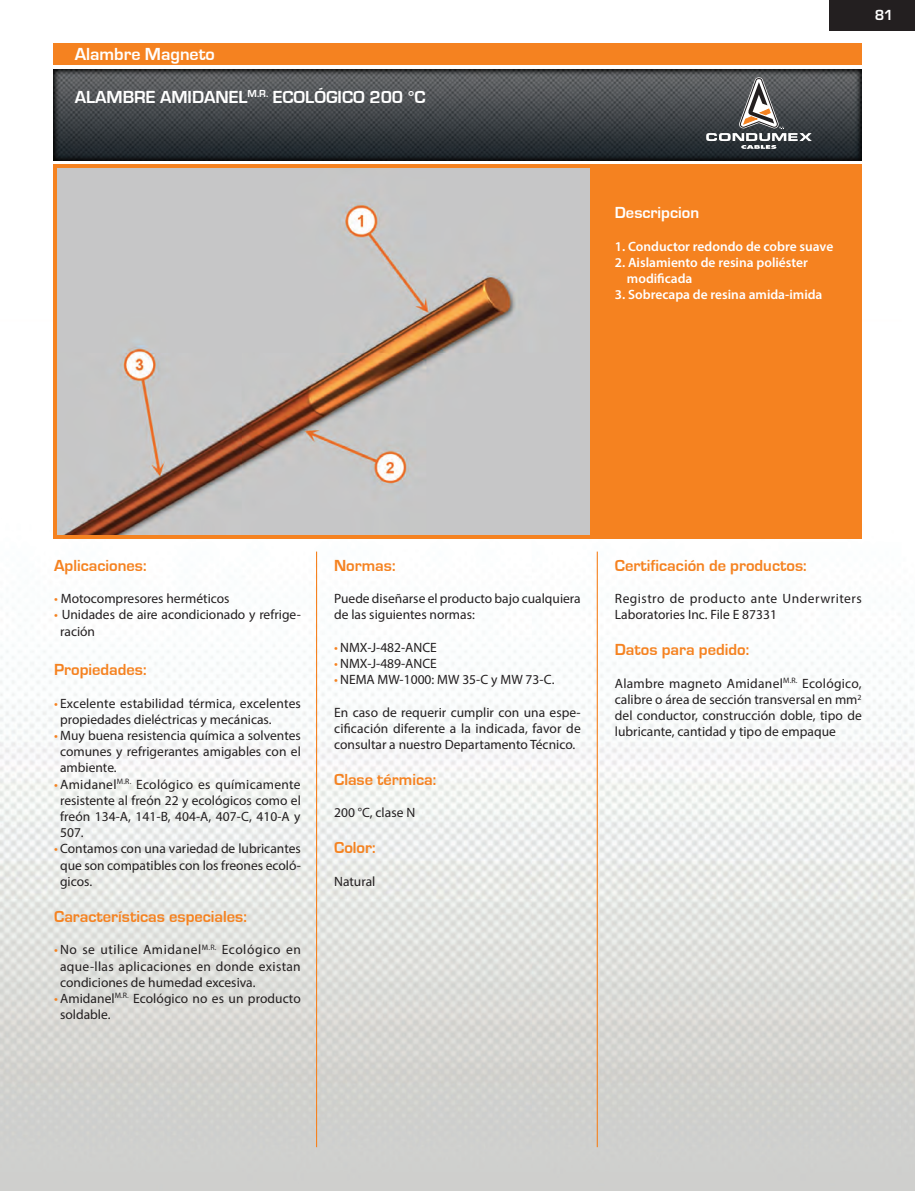
<style>
.page{position:relative;width:915px;height:1191px;background:#fff}
.page>*{position:absolute;margin:0;border:0;box-sizing:border-box;transform-origin:0 0}
.t1{font:700 18px "Eurostile";color:#fff}
.t2{font:700 16.5px "Eurostile";color:#f58220}
.t3{font:700 16.5px "Eurostile";color:#fff}
.t4{font:13.5px/16.2px "Myriad Pro";color:#231f20;text-align:justify}
.t5{font:600 13.5px/16.2px "Myriad Pro";color:#fff}
.t6{font:13.5px/16.2px "Myriad Pro";letter-spacing:.03em;color:#231f20}
.t7{font:600 13.5px "Eurostile";color:#fff}
.s1{color:#f58220}
</style>
<div class="page">
<img style="left:0;top:43px;width:914px;height:1148px">
<div style="left:828px;top:0;width:86px;height:31px;background:#231f20"></div>
<hr style="left:596px;top:551px;width:1px;height:596px;background:#f58220">
<hr style="left:316px;top:551px;width:1px;height:596px;background:#f58220">
<div style="left:53px;top:165px;width:808px;height:374px;background:#f58220"></div>
<div style="left:53px;top:44px;width:808px;height:21px;background:#f58220"></div>
<img style="left:53px;top:69px;width:808px;height:91px">
<svg style="left:702px;top:77px;width:114px;height:72px;background:#606163"></svg>
<img style="left:58px;top:169px;width:531px;height:366px">
<h1 class="t1" style="left:75px;top:45px;width:142px">Alambre Magneto</h1>
<h1 class="t1" style="left:75px;top:87px;width:352px">ALAMBRE AMIDANEL<sup>M.R.</sup> ECOLÓGICO 200 °C</h1>
<p class="t7" style="left:870px;top:6px;width:20px">81</p>
<p class="t7" style="left:874px;top:6px;width:20px">81</p>
<p class="t3" style="left:614px;top:204px;width:86px">Descripcion</p>
<p class="t5" style="left:614px;top:238px;width:220px">1. Conductor redondo de cobre suave</p>
<p class="t5" style="left:626px;top:254px;width:182px;text-indent:-12px">2. Aislamiento de resina poliéster modificada</p>
<p class="t5" style="left:614px;top:286px;width:209px">3. Sobrecapa de resina amida-imida</p>
<p class="t2" style="left:54px;top:556px;width:94px">Aplicaciones:</p>
<p class="t4" style="left:54px;top:590px;width:177px"><span class="s1">•</span> Motocompresores herméticos</p>
<p class="t4" style="left:60px;top:606px;width:242px;text-indent:-6px"><span class="s1">•</span> Unidades de aire acondicionado y refrige&shy;ración</p>
<p class="t2" style="left:54px;top:661px;width:94px">Propiedades:</p>
<p class="t4" style="left:60px;top:695px;width:242px;text-indent:-6px"><span class="s1">•</span> Excelente estabilidad térmica, excelentes propiedades dieléctricas y mecánicas.</p>
<p class="t4" style="left:60px;top:727px;width:242px;text-indent:-6px"><span class="s1">•</span> Muy buena resistencia química a solventes comunes y refrigerantes amigables con el ambiente.</p>
<p class="t4" style="left:60px;top:776px;width:242px;text-indent:-6px"><span class="s1">•</span> Amidanel<sup>M.R.</sup> Ecológico es químicamente resistente al freón 22 y ecológicos como el freón 134-A, 141-B, 404-A, 407-C, 410-A y 507.</p>
<p class="t4" style="left:60px;top:840px;width:242px;text-indent:-6px"><span class="s1">•</span> Contamos con una variedad de lubricantes que son compatibles con los freones ecoló&shy;gicos.</p>
<p class="t2" style="left:54px;top:907px;width:194px">Características especiales:</p>
<p class="t4" style="left:60px;top:941px;width:242px;text-indent:-6px"><span class="s1">•</span>No se utilice Amidanel<sup>M.R.</sup> Ecológico en aque-llas aplicaciones en donde existan condiciones de humedad excesiva.</p>
<p class="t4" style="left:60px;top:990px;width:242px;text-indent:-6px"><span class="s1">•</span> Amidanel<sup>M.R.</sup> Ecológico no es un producto soldable.</p>
<p class="t2" style="left:334px;top:556px;width:63px">Normas:</p>
<p class="t4" style="left:334px;top:590px;width:248px">Puede diseñarse el producto bajo cualquiera de las siguientes normas:</p>
<p class="t4" style="left:334px;top:639px;width:104px"><span class="s1">•</span> NMX-J-482-ANCE</p>
<p class="t4" style="left:334px;top:655px;width:104px"><span class="s1">•</span> NMX-J-489-ANCE</p>
<p class="t4" style="left:334px;top:671px;width:222px"><span class="s1">•</span> NEMA MW-1000: MW 35-C y MW 73-C.</p>
<p class="t4" style="left:334px;top:704px;width:248px">En caso de requerir cumplir con una espe&shy;cificación diferente a la indicada, favor de consultar a nuestro Departamento Técnico.</p>
<p class="t2" style="left:334px;top:770px;width:104px">Clase térmica:</p>
<p class="t4" style="left:334px;top:804px;width:83px">200 °C, clase N</p>
<p class="t2" style="left:334px;top:839px;width:43px">Color:</p>
<p class="t4" style="left:334px;top:873px;width:43px">Natural</p>
<p class="t2" style="left:614px;top:556px;width:193px">Certificación de productos:</p>
<p class="t6" style="left:614px;top:590px;width:248px">Registro de producto ante Underwriters<br>Laboratories Inc. File E 87331</p>
<p class="t2" style="left:614px;top:641px;width:136px">Datos para pedido:</p>
<p class="t4" style="left:614px;top:675px;width:248px">Alambre magneto Amidanel<sup>M.R.</sup> Ecológico, calibre o área de sección transversal en mm<sup>2 </sup>del conductor, construcción doble, tipo de lubricante, cantidad y tipo de empaque</p>
</div>
